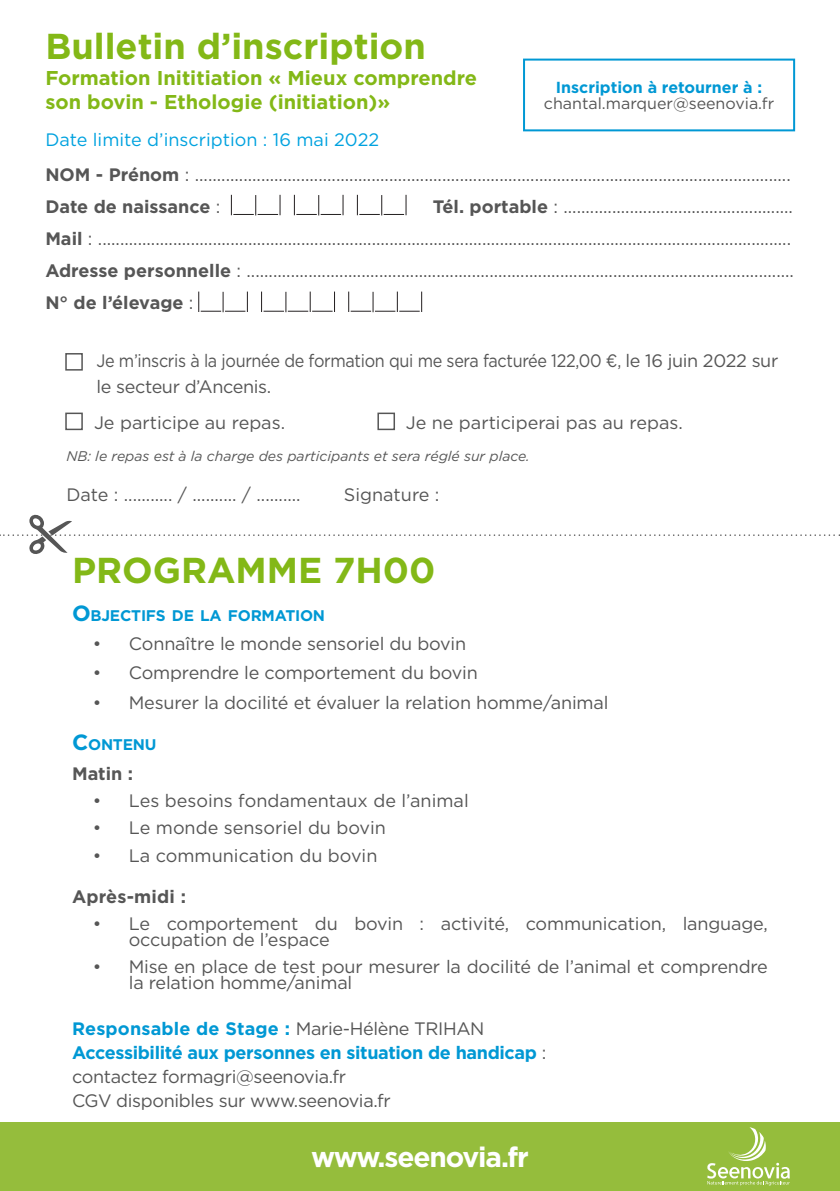
<style>
.page{position:relative;width:840px;height:1191px;background:#fff}
.page>*{position:absolute;margin:0;border:0;box-sizing:border-box;transform-origin:0 0}
.t1{font:700 36px "Gotham";color:#83b817}
.t2{font:700 28px "Gotham";letter-spacing:-.04em;color:#fff}
.t3{font:700 20px/24px "Gotham";color:#83b817}
.t4{font:18px/16px "Gotham";letter-spacing:-.01em;color:#565656}
.t5{font:18px/26px "Gotham";letter-spacing:-.01em;color:#565656;scale:.9 1}
.t6{font:700 18px "Gotham";color:#565656}
.t7{font:700 18px "Gotham";letter-spacing:-.02em;color:#0098d4}
.t8{font:700 18px "Gotham";letter-spacing:.01em;color:#0098d4}
.t9{font:18px "Gotham";color:#00a2df}
.t10{font:16px "Gotham";color:#565656}
.t11{font:700 16px "Gotham";color:#0098d4}
.t12{font:700 15.4px "Gotham";letter-spacing:-.015em;color:#0098d4}
.t13{font:italic 14px "Gotham";color:#565656}
.s1{font-weight:700}
.s2{font-weight:400}
.s3{font-size:22px}
.s4{font-weight:400;color:#565656}
</style>
<div class="page">
<div style="left:0;top:1123px;width:839px;height:68px;background:#95bd3c"></div>
<svg style="left:707px;top:1127px;width:82px;height:58px"></svg>
<div style="left:522px;top:59px;width:272px;height:72px;border:2px solid #0098d4"></div>
<svg style="left:0;top:514px;width:839px;height:40px"></svg>
<svg style="left:231px;top:195px;width:49px;height:20px"></svg>
<svg style="left:294px;top:195px;width:49px;height:20px"></svg>
<svg style="left:356px;top:195px;width:50px;height:20px"></svg>
<svg style="left:261px;top:291px;width:74px;height:21px"></svg>
<svg style="left:348px;top:291px;width:74px;height:21px"></svg>
<svg style="left:198px;top:291px;width:50px;height:21px"></svg>
<div style="left:65px;top:353px;width:18px;height:17px;border:2px solid #565656"></div>
<div style="left:65px;top:412px;width:18px;height:18px;border:2px solid #565656"></div>
<div style="left:377px;top:412px;width:18px;height:18px;border:2px solid #565656"></div>
<p class="t1" style="left:45px;top:22px;width:382px">Bulletin d’inscription</p>
<p class="t3" style="left:45px;top:66px;width:433px">Formation Inititiation « Mieux comprendre son bovin - Ethologie (initiation)»</p>
<p class="t11" style="left:555px;top:77px;width:208px">Inscription à retourner à :</p>
<p class="t10" style="left:543px;top:93px;width:232px">chantal.marquer@seenovia.fr</p>
<p class="t9" style="left:45px;top:128px;width:335px">Date limite d’inscription : 16 mai 2022</p>
<p class="t4" style="left:45px;top:166px;width:746px"><span class="s1">NOM - Prénom</span> : .......................................................................................................................................</p>
<p class="t6" style="left:45px;top:194px;width:176px">Date de naissance <span class="s2">:</span></p>
<p class="t4" style="left:432px;top:198px;width:361px"><span class="s1">Tél. portable</span> : ....................................................</p>
<p class="t4" style="left:45px;top:230px;width:746px"><span class="s1">Mail</span> : .............................................................................................................................................................</p>
<p class="t4" style="left:45px;top:262px;width:749px"><span class="s1">Adresse personnelle</span> : ............................................................................................................................</p>
<p class="t6" style="left:45px;top:290px;width:150px">N° de l’élevage <span class="s2">:</span></p>
<p class="t5" style="left:96px;top:347px;width:758px">Je m’inscris à la journée de formation qui me sera facturée 122,00 €, le 16 juin 2022 sur le secteur d’Ancenis.</p>
<p class="t4" style="left:94px;top:414px;width:192px">Je participe au repas.</p>
<p class="t4" style="left:405px;top:414px;width:278px">Je ne participerai pas au repas.</p>
<p class="t13" style="left:66px;top:447px;width:464px">NB: le repas est à la charge des participants et sera réglé sur place.</p>
<p class="t4" style="left:66px;top:486px;width:236px">Date : ........... / .......... / ..........</p>
<p class="t4" style="left:344px;top:486px;width:97px">Signature :</p>
<p class="t1" style="left:72px;top:546px;width:364px">PROGRAMME 7H00</p>
<p class="t12" style="left:72px;top:605px;width:254px"><span class="s3">O</span>BJECTIFS DE LA FORMATION</p>
<p class="t4" style="left:93px;top:635px;width:374px">• Connaître le monde sensoriel du bovin</p>
<p class="t4" style="left:93px;top:664px;width:386px">• Comprendre le comportement du bovin</p>
<p class="t4" style="left:93px;top:694px;width:517px">• Mesurer la docilité et évaluer la relation homme/animal</p>
<p class="t12" style="left:72px;top:734px;width:86px"><span class="s3">C</span>ONTENU</p>
<p class="t6" style="left:72px;top:761px;width:63px">Matin :</p>
<p class="t4" style="left:93px;top:792px;width:377px">• Les besoins fondamentaux de l’animal</p>
<p class="t4" style="left:93px;top:819px;width:294px">• Le monde sensoriel du bovin</p>
<p class="t4" style="left:93px;top:847px;width:286px">• La communication du bovin</p>
<p class="t6" style="left:72px;top:884px;width:115px">Après-midi :</p>
<p class="t4" style="left:129px;top:915px;width:640px;text-indent:-36px">• Le comportement du bovin : activité, communication, language, occupation de l’espace</p>
<p class="t4" style="left:129px;top:958px;width:640px;text-indent:-36px">• Mise en place de test pour mesurer la docilité de l’animal et comprendre la relation homme/animal</p>
<p class="t8" style="left:72px;top:1016px;width:414px">Responsable de Stage : <span class="s4">Marie-Hélène TRIHAN</span></p>
<p class="t7" style="left:72px;top:1040px;width:475px">Accessibilité aux personnes en situation de handicap <span class="s4">:</span></p>
<p class="t4" style="left:72px;top:1068px;width:275px">contactez formagri@seenovia.fr</p>
<p class="t4" style="left:72px;top:1092px;width:320px">CGV disponibles sur www.seenovia.fr</p>
<p class="t2" style="left:311px;top:1138px;width:219px">www.seenovia.fr</p>
</div>
